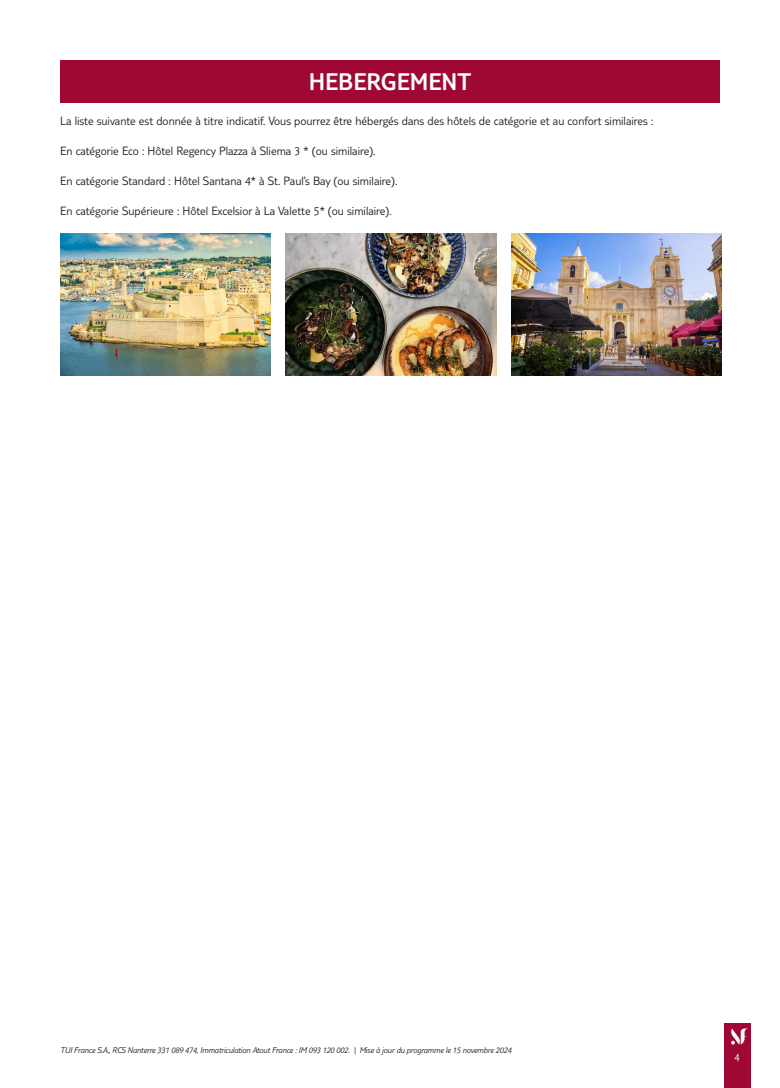
<style>
.page{position:relative;width:780px;height:1088px;background:#fff}
.page>*{position:absolute;margin:0;border:0;box-sizing:border-box;transform-origin:0 0}
.t1{font:300 25px "TUI Type";color:#fff}
.t2{font:300 12.5px "TUI Type";color:#231f20}
.t3{font:300 11.25px "TUI Type";color:#fff}
.t4{font:italic 300 8.75px "TUI Type";letter-spacing:-.02em;color:#231f20}
</style>
<div class="page">
<div style="left:724px;top:1023px;width:26px;height:65px;background:#9e0832"></div>
<svg style="left:731px;top:1028px;width:17px;height:16px"></svg>
<div style="left:60px;top:60px;width:659px;height:43px;background:#9e0832"></div>
<img style="left:60px;top:234px;width:210px;height:142px">
<img style="left:286px;top:234px;width:210px;height:142px">
<img style="left:511px;top:234px;width:210px;height:142px">
<h1 class="t1" style="left:309px;top:67px;width:164px">HEBERGEMENT</h1>
<p class="t2" style="left:60px;top:113px;width:594px">La liste suivante est donnée à titre indicatif. Vous pourrez être hébergés dans des hôtels de catégorie et au confort similaires :</p>
<p class="t2" style="left:60px;top:143px;width:317px">En catégorie Eco : Hôtel Regency Plazza à Sliema 3 * (ou similaire).</p>
<p class="t2" style="left:60px;top:173px;width:338px">En catégorie Standard : Hôtel Santana 4* à St. Paul’s Bay (ou similaire).</p>
<p class="t2" style="left:60px;top:203px;width:333px">En catégorie Supérieure : Hôtel Excelsior à La Valette 5* (ou similaire).</p>
<p class="t4" style="left:60px;top:1045px;width:452px">TUI France S.A., RCS Nanterre 331 089 474, Immatriculation Atout France : IM 093 120 002. | Mise à jour du programme le 15 novembre 2024</p>
<p class="t3" style="left:734px;top:1050px;width:7px">4</p>
</div>
